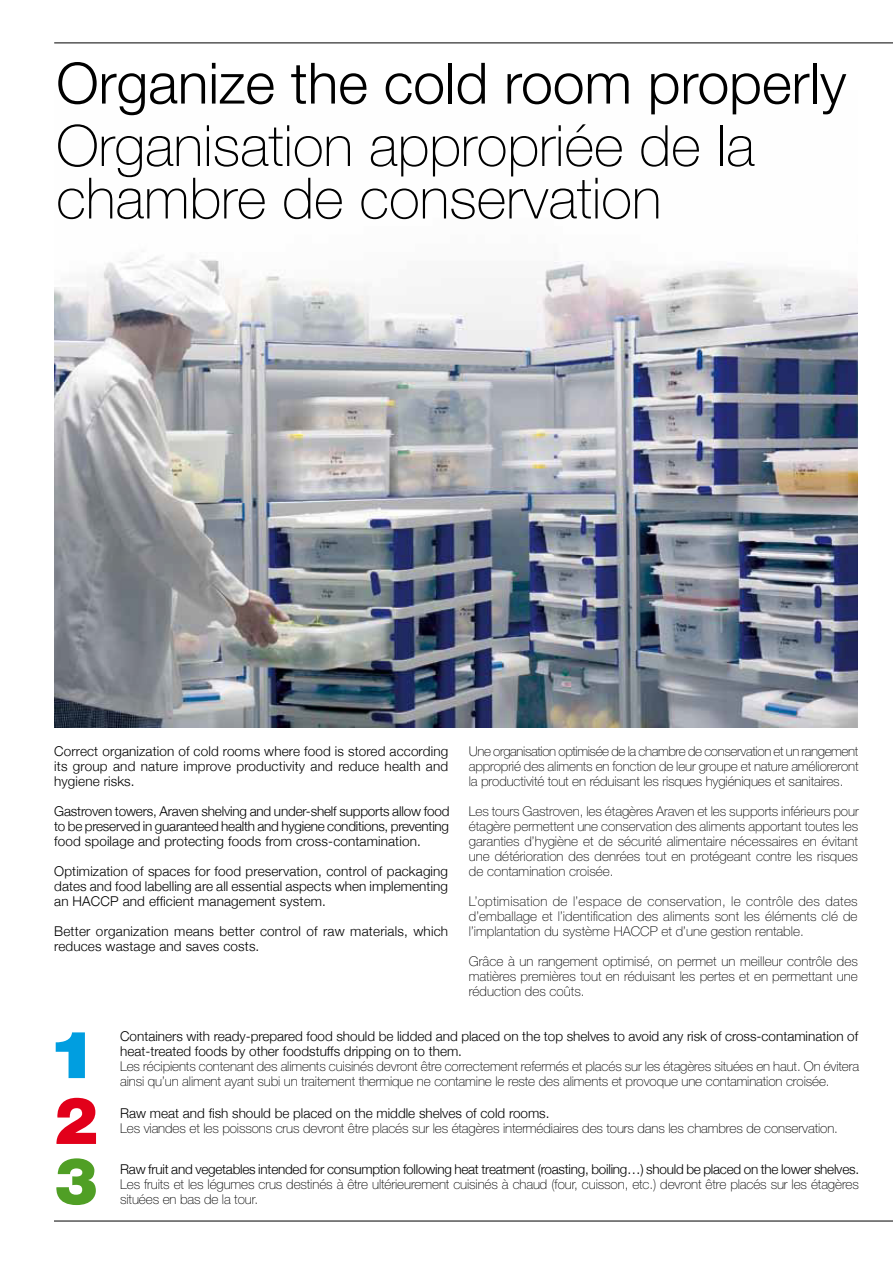
<style>
.page{position:relative;width:893px;height:1263px;background:#fff}
.page>*{position:absolute;margin:0;border:0;box-sizing:border-box;transform-origin:0 0}
.t1{font:900 65.7px "Helvetica Neue LT Std";color:#009ee0;scale:1.2 1}
.t2{font:900 65.55px "Helvetica Neue LT Std";color:#e2001a}
.t3{font:900 65.55px "Helvetica Neue LT Std";color:#509f25}
.t4{font:100 57px/52.5px "Helvetica Neue LT Std";color:#000}
.t5{font:300 57px "Helvetica Neue";color:#000}
.t6{font:100 13.5px/15px "Helvetica Neue LT Std";letter-spacing:-.01em;color:#000;text-align:justify}
.t7{font:300 13.5px/15px "Helvetica Neue";color:#000;text-align:justify}
</style>
<div class="page">
<img style="left:54px;top:257px;width:804px;height:471px">
<hr style="left:54px;top:43px;width:839px;height:1px;background:#000">
<hr style="left:54px;top:1221px;width:839px;height:1px;background:#000">
<h3 class="t5" style="left:56px;top:37px;width:792px">Organize the cold room properly</h3>
<h3 class="t4" style="left:56px;top:119px;width:700px">Organisation appropriée de la chambre de conservation</h3>
<p class="t7" style="left:54px;top:742px;width:396px">Correct organization of cold rooms where food is stored according its group and nature improve productivity and reduce health and hygiene risks.</p>
<p class="t7" style="left:54px;top:802px;width:397px">Gastroven towers, Araven shelving and under-shelf supports allow food to be preserved in guaranteed health and hygiene conditions, preventing food spoilage and protecting foods from cross-contamination.</p>
<p class="t7" style="left:54px;top:862px;width:395px">Optimization of spaces for food preservation, control of packaging dates and food labelling are all essential aspects when implementing an HACCP and efficient management system.</p>
<p class="t7" style="left:54px;top:922px;width:395px">Better organization means better control of raw materials, which reduces wastage and saves costs.</p>
<p class="t6" style="left:469px;top:743px;width:391px">Une organisation optimisée de la chambre de conservation et un rangement approprié des aliments en fonction de leur groupe et nature amélioreront la productivité tout en réduisant les risques hygiéniques et sanitaires.</p>
<p class="t6" style="left:469px;top:803px;width:391px">Les tours Gastroven, les étagères Araven et les supports inférieurs pour étagère permettent une conservation des aliments apportant toutes les garanties d’hygiène et de sécurité alimentaire nécessaires en évitant une détérioration des denrées tout en protégeant contre les risques de contamination croisée.</p>
<p class="t6" style="left:469px;top:893px;width:390px">L’optimisation de l’espace de conservation, le contrôle des dates d’emballage et l’identification des aliments sont les éléments clé de l’implantation du système HACCP et d’une gestion rentable.</p>
<p class="t6" style="left:469px;top:953px;width:391px">Grâce à un rangement optimisé, on permet un meilleur contrôle des matières premières tout en réduisant les pertes et en permettant une réduction des coûts.</p>
<h1 class="t1" style="left:47px;top:1015px;width:45px">1</h1>
<h2 class="t2" style="left:54px;top:1081px;width:45px">2</h2>
<h2 class="t3" style="left:54px;top:1142px;width:45px">3</h2>
<p class="t7" style="left:120px;top:1027px;width:740px">Containers with ready-prepared food should be lidded and placed on the top shelves to avoid any risk of cross-contamination of heat-treated foods by other foodstuffs dripping on to them.</p>
<p class="t6" style="left:120px;top:1058px;width:741px">Les récipients contenant des aliments cuisinés devront être correctement refermés et placés sur les étagères situées en haut. On évitera ainsi qu’un aliment ayant subi un traitement thermique ne contamine le reste des aliments et provoque une contamination croisée.</p>
<p class="t7" style="left:120px;top:1105px;width:431px">Raw meat and fish should be placed on the middle shelves of cold rooms.</p>
<p class="t6" style="left:120px;top:1121px;width:719px">Les viandes et les poissons crus devront être placés sur les étagères intermédiaires des tours dans les chambres de conservation.</p>
<p class="t7" style="left:120px;top:1160px;width:740px">Raw fruit and vegetables intended for consumption following heat treatment (roasting, boiling…) should be placed on the lower shelves.</p>
<p class="t6" style="left:120px;top:1176px;width:740px">Les fruits et les légumes crus destinés à être ultérieurement cuisinés à chaud (four, cuisson, etc.) devront être placés sur les étagères situées en bas de la tour.</p>
</div>
